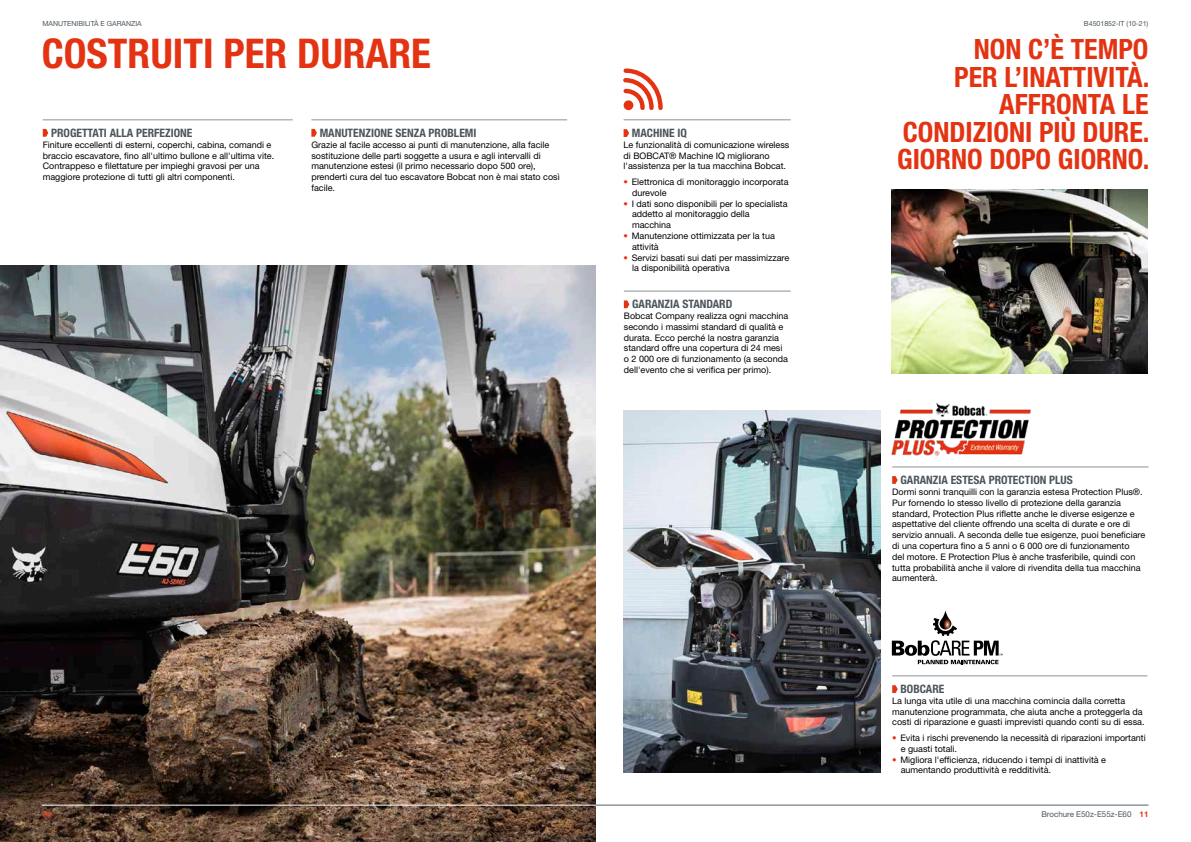
<style>
.page{position:relative;width:1191px;height:842px;background:#fff}
.page>*{position:absolute;margin:0;border:0;box-sizing:border-box;transform-origin:0 0}
.t1{font:700 condensed 41px "Helvetica Neue LT Pro";color:#e43312}
.t2{font:700 condensed 28px/27.6px "Helvetica Neue LT Pro";color:#e43312;text-align:right}
.t3{font:700 condensed 11.6px "Helvetica Neue LT Pro";color:#4c555c}
.t4{font:9px/10.8px "Helvetica Neue LT Pro";color:#000}
.t5{font:8px "Helvetica Neue LT Pro";color:#4c555c}
.t6{font:700 8px "Helvetica Neue LT Pro";color:#e43312}
.t7{font:7px "Helvetica Neue LT Pro";color:#4c555c}
.s1{font-weight:700;color:#e43312}
</style>
<div class="page">
<img style="left:0;top:265px;width:595px;height:577px">
<img style="left:624px;top:411px;width:256px;height:362px">
<img style="left:892px;top:189px;width:255px;height:184px">
<hr style="left:42px;top:805px;width:554px;height:1px;background:#fff">
<hr style="left:595px;top:805px;width:553px;height:1px;background:#8b9296">
<hr style="left:43px;top:120px;width:250px;height:1px;background:#8b9296">
<svg style="left:43px;top:129px;width:5px;height:8px"></svg>
<hr style="left:311px;top:120px;width:256px;height:1px;background:#8b9296">
<svg style="left:311px;top:129px;width:6px;height:8px"></svg>
<img style="left:891px;top:403px;width:140px;height:53px">
<svg style="left:892px;top:610px;width:110px;height:54px"></svg>
<hr style="left:624px;top:291px;width:166px;height:1px;background:#8b9296">
<svg style="left:624px;top:300px;width:5px;height:8px"></svg>
<hr style="left:892px;top:467px;width:256px;height:1px;background:#8b9296">
<svg style="left:892px;top:476px;width:5px;height:8px"></svg>
<hr style="left:892px;top:676px;width:255px;height:1px;background:#8b9296">
<svg style="left:892px;top:685px;width:5px;height:8px"></svg>
<svg style="left:623px;top:68px;width:39px;height:42px"></svg>
<div style="left:623px;top:100px;width:10px;height:10px;background:#e43312;border-radius:50%"></div>
<hr style="left:623px;top:120px;width:167px;height:1px;background:#8b9296">
<svg style="left:623px;top:129px;width:6px;height:8px"></svg>
<p class="t7" style="left:43px;top:19px;width:101px">MANUTENIBILITÀ E GARANZIA</p>
<h1 class="t1" style="left:42px;top:29px;width:391px">COSTRUITI PER DURARE</h1>
<p class="t3" style="left:51px;top:126px;width:143px">PROGETTATI ALLA PERFEZIONE</p>
<p class="t4" style="left:43px;top:139px;width:233px">Finiture eccellenti di esterni, coperchi, cabina, comandi e braccio escavatore, fino all'ultimo bullone e all'ultima vite.<br>Contrappeso e filettature per impieghi gravosi per una maggiore protezione di tutti gli altri componenti.</p>
<p class="t3" style="left:320px;top:126px;width:158px">MANUTENZIONE SENZA PROBLEMI</p>
<p class="t4" style="left:311px;top:139px;width:250px">Grazie al facile accesso ai punti di manutenzione, alla facile sostituzione delle parti soggette a usura e agli intervalli di manutenzione estesi (il primo necessario dopo 500 ore), prenderti cura del tuo escavatore Bobcat non è mai stato così facile.</p>
<p class="t3" style="left:632px;top:126px;width:57px">MACHINE IQ</p>
<p class="t4" style="left:623px;top:139px;width:167px">Le funzionalità di comunicazione wireless di BOBCAT® Machine IQ migliorano l'assistenza per la tua macchina Bobcat.</p>
<p class="t4" style="left:632px;top:176px;width:158px;text-indent:-9px"><span class="s1">•</span> Elettronica di monitoraggio incorporata durevole</p>
<p class="t4" style="left:632px;top:198px;width:157px;text-indent:-9px"><span class="s1">•</span> I dati sono disponibili per lo specialista addetto al monitoraggio della macchina</p>
<p class="t4" style="left:632px;top:230px;width:144px;text-indent:-9px"><span class="s1">•</span> Manutenzione ottimizzata per la tua attività</p>
<p class="t4" style="left:632px;top:252px;width:159px;text-indent:-9px"><span class="s1">•</span> Servizi basati sui dati per massimizzare la disponibilità operativa</p>
<p class="t7" style="left:1084px;top:19px;width:66px">B4501852-IT (10-21)</p>
<h2 class="t2" style="left:897px;top:35px;width:254px">NON C’È TEMPO<br>PER L’INATTIVITÀ.<br>AFFRONTA LE<br>CONDIZIONI PIÙ DURE.<br>GIORNO DOPO GIORNO.</h2>
<p class="t3" style="left:632px;top:297px;width:102px">GARANZIA STANDARD</p>
<p class="t4" style="left:624px;top:310px;width:166px">Bobcat Company realizza ogni macchina secondo i massimi standard di qualità e durata. Ecco perché la nostra garanzia standard offre una copertura di 24 mesi o 2 000 ore di funzionamento (a seconda dell'evento che si verifica per primo).</p>
<p class="t3" style="left:900px;top:473px;width:174px">GARANZIA ESTESA PROTECTION PLUS</p>
<p class="t4" style="left:892px;top:486px;width:255px">Dormi sonni tranquilli con la garanzia estesa Protection Plus®.<br>Pur fornendo lo stesso livello di protezione della garanzia standard, Protection Plus riflette anche le diverse esigenze e aspettative del cliente offrendo una scelta di durate e ore di servizio annuali. A seconda delle tue esigenze, puoi beneficiare di una copertura fino a 5 anni o 6 000 ore di funzionamento<br>del motore. E Protection Plus è anche trasferibile, quindi con tutta probabilità anche il valore di rivendita della tua macchina aumenterà.</p>
<p class="t3" style="left:900px;top:682px;width:45px">BOBCARE</p>
<p class="t4" style="left:892px;top:695px;width:254px">La lunga vita utile di una macchina comincia dalla corretta manutenzione programmata, che aiuta anche a proteggerla da costi di riparazione e guasti imprevisti quando conti su di essa.</p>
<p class="t4" style="left:900px;top:732px;width:246px;text-indent:-9px"><span class="s1">•</span> Evita i rischi prevenendo la necessità di riparazioni importanti e guasti totali.</p>
<p class="t4" style="left:900px;top:754px;width:207px;text-indent:-9px"><span class="s1">•</span> Migliora l'efficienza, riducendo i tempi di inattività e aumentando produttività e redditività.</p>
<p class="t6" style="left:43px;top:809px;width:10px">10</p>
<p class="t5" style="left:1041px;top:809px;width:108px">Brochure E50z-E55z-E60 <span class="s1">11</span></p>
</div>
